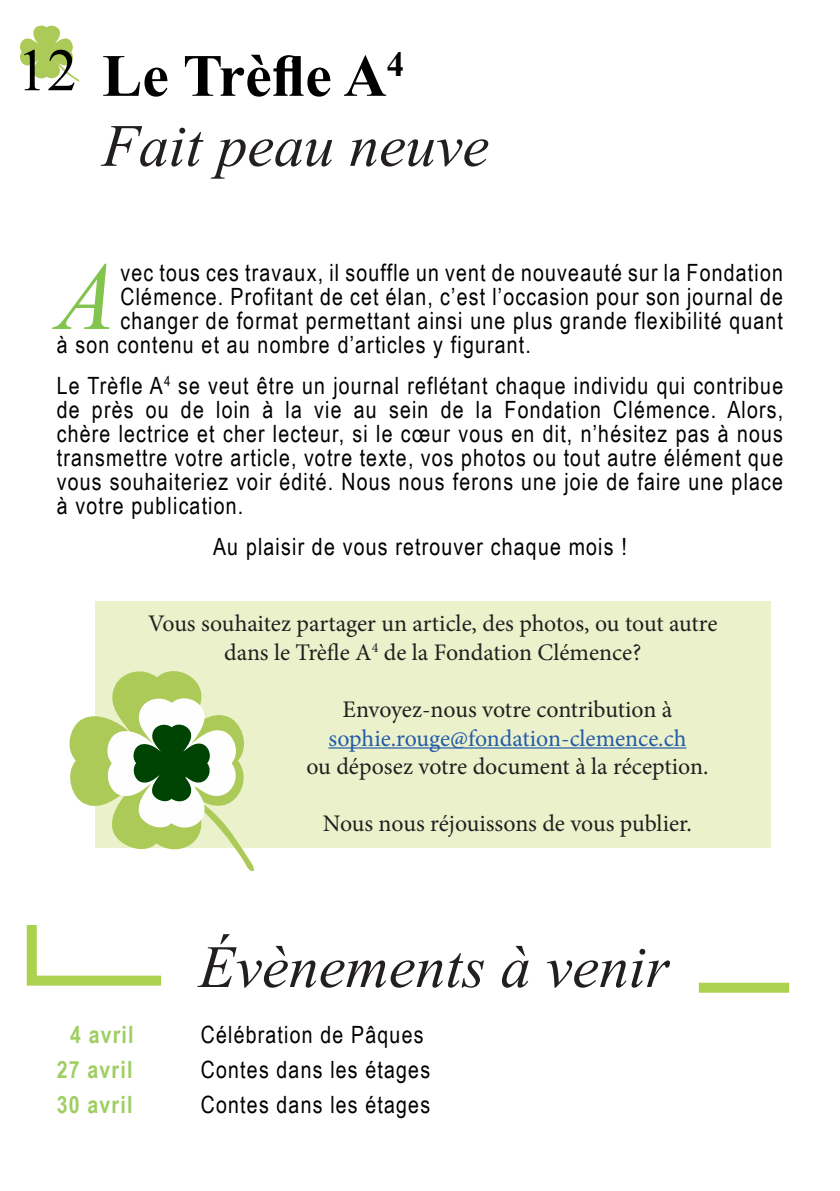
<style>
.page{position:relative;width:840px;height:1191px;background:#fff}
.page>*{position:absolute;margin:0;border:0;box-sizing:border-box;transform-origin:0 0}
.t1{font:italic 96.2px "Times New Roman";color:#82c44d}
.t2{font:italic 60px "Times New Roman";color:#231f20}
.t3{font:700 60px "Times New Roman";color:#000}
.t4{font:60px "Times New Roman";color:#000}
.t5{font:23.8px/24px "Arial Narrow";letter-spacing:.05em;color:#000001;text-align:justify}
.t6{font:23.8px "Minion Pro";letter-spacing:-.005em;color:#231f20}
.t7{font:23.8px "Minion Pro";letter-spacing:-.005em;color:#245ba9}
.t8{font:700 23.8px "Arial Narrow";letter-spacing:.05em;color:#9fce62}
</style>
<div class="page">
<div style="left:95px;top:601px;width:675px;height:247px;background:#ebf2cb"></div>
<hr style="left:328px;top:747px;width:358px;height:1px;background:#245ba9">
<svg style="left:19px;top:25px;width:61px;height:57px"></svg>
<svg style="left:69px;top:671px;width:185px;height:200px"></svg>
<svg style="left:26px;top:925px;width:136px;height:61px"></svg>
<div style="left:698px;top:982px;width:90px;height:10px;background:#abd14f"></div>
<p class="t4" style="left:17px;top:28px;width:61px">12</p>
<p class="t3" style="left:102px;top:32px;width:303px">Le Trèfle A<sup>4</sup></p>
<p class="t2" style="left:102px;top:104px;width:388px">Fait peau neuve</p>
<p class="t1" style="left:57px;top:230px;width:60px">A</p>
<p class="t5" style="left:120px;top:260px;width:663px">vec tous ces travaux, il souffle un vent de nouveauté sur la Fondation</p>
<p class="t5" style="left:120px;top:284px;width:663px">Clémence. Profitant de cet élan, c’est l’occasion pour son journal de</p>
<p class="t5" style="left:120px;top:308px;width:663px">changer de format permettant ainsi une plus grande flexibilité quant</p>
<p class="t5" style="left:57px;top:332px;width:475px">à son contenu et au nombre d’articles y figurant.</p>
<p class="t5" style="left:57px;top:373px;width:727px">Le Trèfle A<sup>4</sup> se veut être un journal reflétant chaque individu qui contribue de près ou de loin à la vie au sein de la Fondation Clémence. Alors, chère lectrice et cher lecteur, si le cœur vous en dit, n’hésitez pas à nous transmettre votre article, votre texte, vos photos ou tout autre élément que vous souhaiteriez voir édité. Nous nous ferons une joie de faire une place à votre publication.</p>
<p class="t5" style="left:213px;top:534px;width:415px">Au plaisir de vous retrouver chaque mois !</p>
<p class="t6" style="left:148px;top:608px;width:570px">Vous souhaitez partager un article, des photos, ou tout autre</p>
<p class="t6" style="left:224px;top:636px;width:418px">dans le Trèfle A<sup>4</sup> de la Fondation Clémence?</p>
<p class="t6" style="left:342px;top:693px;width:331px">Envoyez-nous votre contribution à</p>
<p class="t7" style="left:328px;top:722px;width:359px">sophie.rouge@fondation-clemence.ch</p>
<p class="t6" style="left:306px;top:750px;width:403px">ou déposez votre document à la réception.</p>
<p class="t6" style="left:323px;top:807px;width:370px">Nous nous réjouissons de vous publier.</p>
<p class="t2" style="left:198px;top:925px;width:471px">Évènements à venir</p>
<p class="t8" style="left:70px;top:1016px;width:65px">4 avril</p>
<p class="t5" style="left:201px;top:1021px;width:224px">Célébration de Pâques</p>
<p class="t8" style="left:57px;top:1051px;width:77px">27 avril</p>
<p class="t5" style="left:201px;top:1056px;width:230px">Contes dans les étages</p>
<p class="t8" style="left:57px;top:1086px;width:77px">30 avril</p>
<p class="t5" style="left:201px;top:1092px;width:230px">Contes dans les étages</p>
</div>
